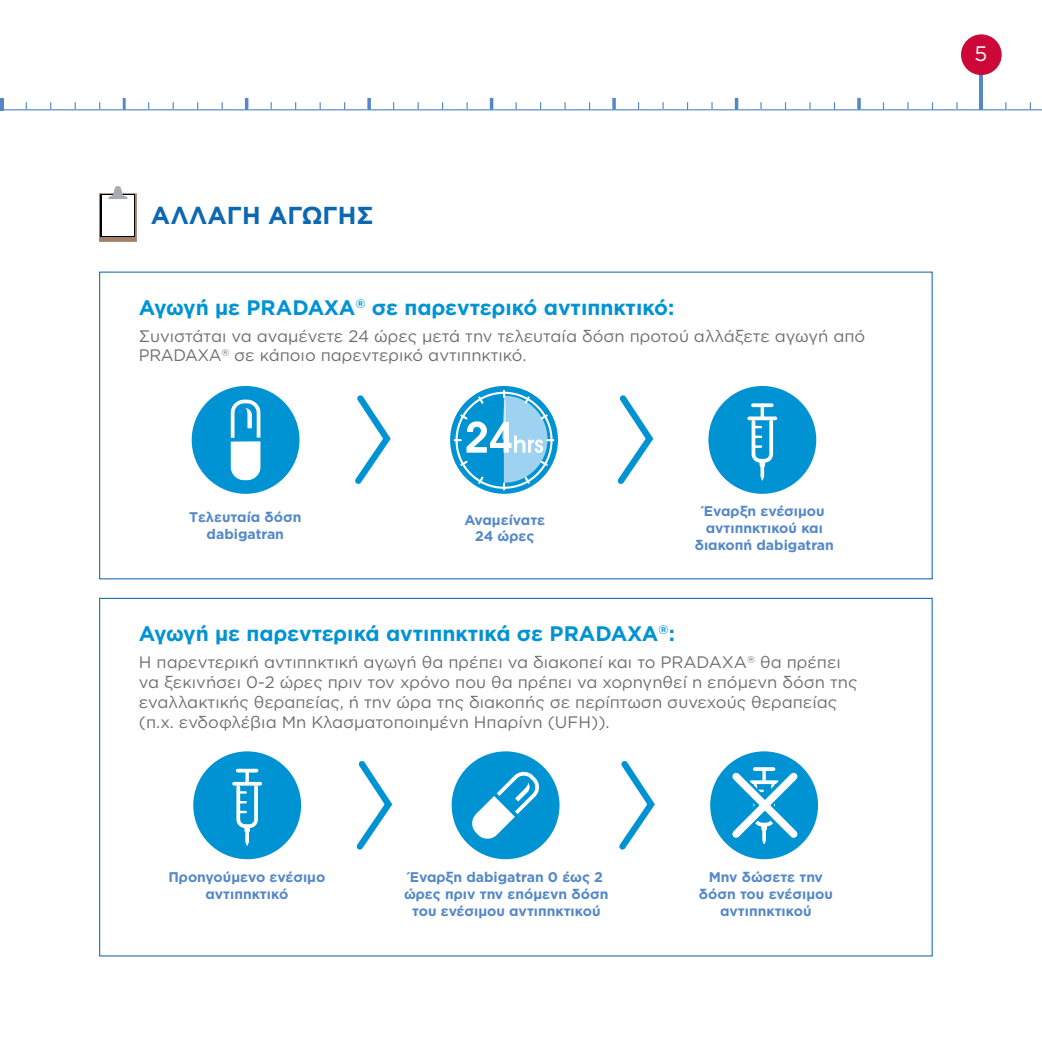
<style>
.page{position:relative;width:1042px;height:1042px;background:#fff}
.page>*{position:absolute;margin:0;border:0;box-sizing:border-box;transform-origin:0 0}
.t1{font:700 24.5px "Gotham Greek";color:#0d68b1}
.t2{font:700 21px "Gotham Greek";color:#0093d3}
.t3{font:21px "Gotham Greek";color:#fff}
.t4{font:16.62px/19.9px "Gotham Greek";color:#6e6f72}
.t5{font:700 14px/16.8px "Gotham Greek";color:#5488c7;text-align:center}
</style>
<div class="page">
<hr style="left:979px;top:74px;width:4px;height:35px;background:#5387c5">
<hr style="left:0;top:98px;width:4px;height:12px;background:#5387c5">
<svg style="left:4px;top:98px;width:1038px;height:12px"></svg>
<div style="left:961px;top:34px;width:40px;height:41px;background:#cc0839;border-radius:50%"></div>
<img style="left:99px;top:194px;width:37px;height:47px">
<div style="left:101px;top:194px;width:34px;height:43px;background:#000"></div>
<div style="left:102px;top:195px;width:32px;height:41px;background:#fff"></div>
<svg style="left:108px;top:186px;width:20px;height:13px"></svg>
<div style="left:708px;top:386px;width:108px;height:108px;background:#0093d3;border-radius:50%"></div>
<svg style="left:753px;top:403px;width:19px;height:4px"></svg>
<svg style="left:760px;top:405px;width:4px;height:11px"></svg>
<svg style="left:750px;top:420px;width:25px;height:61px"></svg>
<svg style="left:749px;top:416px;width:26px;height:4px"></svg>
<svg style="left:191px;top:386px;width:109px;height:108px"></svg>
<div style="left:221px;top:437px;width:61px;height:5px;background:#0093d3"></div>
<svg style="left:355px;top:390px;width:299px;height:101px"></svg>
<div style="left:193px;top:751px;width:108px;height:108px;background:#0093d3;border-radius:50%"></div>
<hr style="left:238px;top:769px;width:19px;height:3px;background:#fff">
<svg style="left:245px;top:772px;width:4px;height:9px"></svg>
<svg style="left:234px;top:785px;width:26px;height:61px"></svg>
<hr style="left:234px;top:782px;width:26px;height:3px;background:#fff">
<div style="left:710px;top:751px;width:108px;height:108px;background:#0093d3;border-radius:50%"></div>
<svg style="left:716px;top:757px;width:96px;height:96px"></svg>
<svg style="left:356px;top:755px;width:299px;height:100px"></svg>
<h1 class="t1" style="left:151px;top:201px;width:224px">ΑΛΛΑΓΗ ΑΓΩΓΗΣ</h1>
<p class="t2" style="left:139px;top:295px;width:537px">Αγωγή με PRADAXA<sup>®</sup> σε παρεντερικό αντιπηκτικό:</p>
<p class="t4" style="left:139px;top:325px;width:728px">Συνιστάται να αναμένετε 24 ώρες μετά την τελευταία δόση προτού αλλάξετε αγωγή από<br>PRADAXA<sup>®</sup> σε κάποιο παρεντερικό αντιπηκτικό.</p>
<p class="t5" style="left:189px;top:509px;width:114px">Tελευταία δόση dabigatran</p>
<p class="t5" style="left:695px;top:502px;width:141px">Έναρξη ενέσιμου αντιπηκτικού και διακοπή dabigatran</p>
<p class="t5" style="left:464px;top:511px;width:82px">Αναμείνατε<br>24 ώρες</p>
<p class="t2" style="left:139px;top:622px;width:537px">Αγωγή με παρεντερικά αντιπηκτικά σε PRADAXA<sup>®</sup>:</p>
<p class="t4" style="left:139px;top:652px;width:720px">Η παρεντερική αντιπηκτική αγωγή θα πρέπει να διακοπεί και το PRADAXA<sup>®</sup> θα πρέπει να ξεκινήσει 0-2 ώρες πριν τον χρόνο που θα πρέπει να χορηγηθεί η επόμενη δόση της εναλλακτικής θεραπείας, ή την ώρα της διακοπής σε περίπτωση συνεχούς θεραπείας (π.χ. ενδοφλέβια Μη Κλασματοποιημένη Ηπαρίνη (UFH)).</p>
<p class="t5" style="left:168px;top:868px;width:158px">Προηγούμενο ενέσιμο αντιπηκτικό</p>
<p class="t5" style="left:699px;top:868px;width:136px">Μην δώσετε την δόση του ενέσιμου αντιπηκτικού</p>
<p class="t5" style="left:404px;top:868px;width:206px">Έναρξη dabigatran 0 έως 2 ώρες πριν την επόμενη δόση του ενέσιμου αντιπηκτικού</p>
<p class="t3" style="left:974px;top:42px;width:14px">5</p>
</div>
